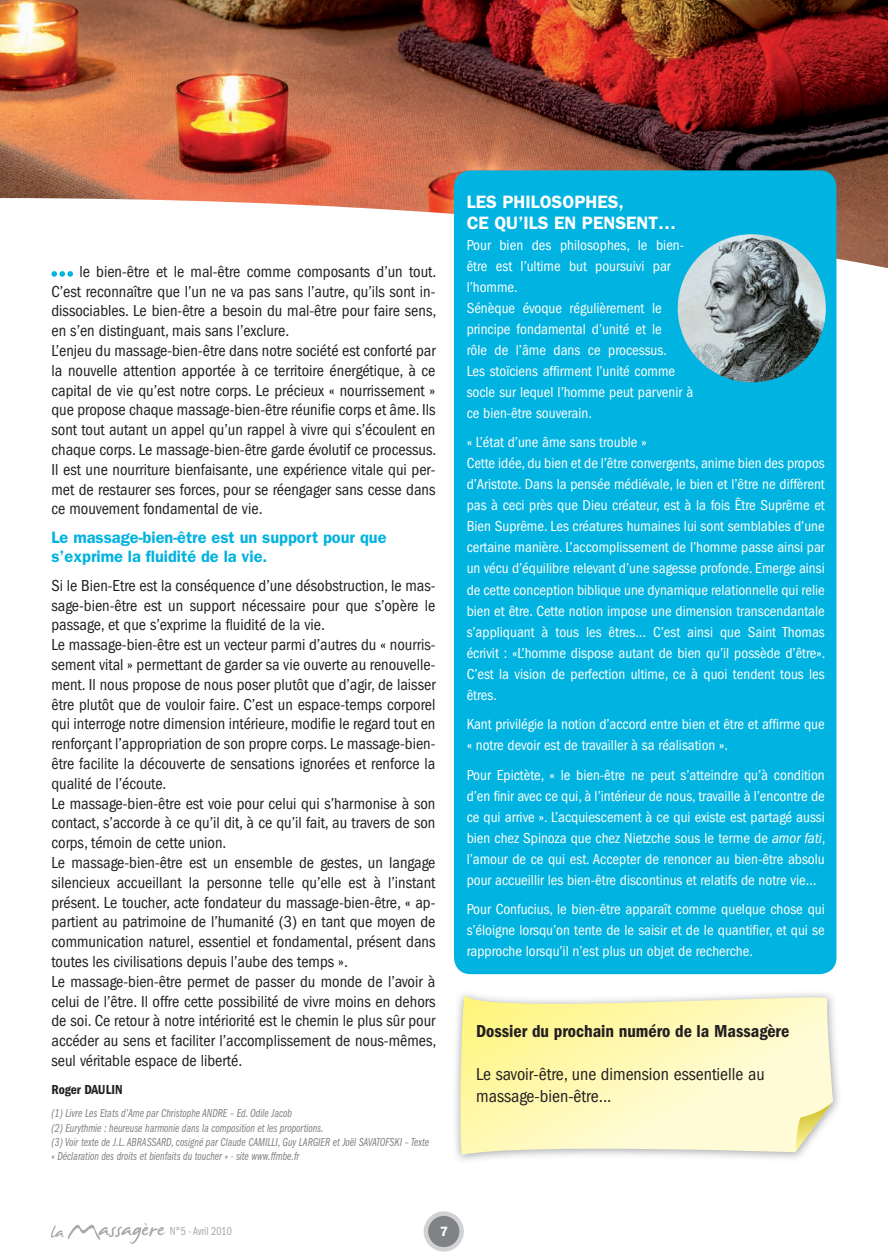
<style>
.page{position:relative;width:888px;height:1258px;background:#fff}
.page>*{position:absolute;margin:0;border:0;box-sizing:border-box;transform-origin:0 0}
.t1{font:condensed 18px/21.6px "ITC Franklin Gothic Std";color:#231f20}
.t2{font:18px "ITC Franklin Gothic Std Dm Cd";color:#231f20}
.t3{font:600 18px/21px "ITC Franklin Gothic Std";color:#fff}
.t4{font:condensed 16.5px/19.8px "ITC Franklin Gothic Std";color:#231f20}
.t5{font:600 16.5px/19.8px "ITC Franklin Gothic Std";color:#00b3e0}
.t6{font:condensed 15px/21px "ITC Franklin Gothic Std";color:#fff}
.t7{font:13.5px "ITC Franklin Gothic Std Dm Cd";color:#231f20}
.t8{font:600 13.5px "ITC Franklin Gothic Std";color:#fff}
.t9{font:12px/14.4px "ITC Franklin Gothic Std Bk Cp It";color:#808285;scale:.96 1}
.t10{font:12px "ITC Franklin Gothic Std Bk Cp";color:#a8a9ad}
.s1{font-style:italic}
</style>
<div class="page">
<svg style="left:426px;top:1213px;width:36px;height:36px"></svg>
<div style="left:424px;top:1211px;width:40px;height:40px;border:4px solid #d1d2d4;border-radius:50%"></div>
<svg style="left:51px;top:1223px;width:115px;height:21px"></svg>
<img style="left:0;top:0;width:888px;height:198px">
<svg style="left:0;top:198px;width:888px;height:416px"></svg>
<div style="left:454px;top:170px;width:382px;height:804px;background:#00b3e0;border-radius:17px"></div>
<img style="left:455px;top:1005px;width:384px;height:156px">
<svg style="left:458px;top:993px;width:375px;height:162px;background:#fcf7bf"></svg>
<svg style="left:795px;top:1101px;width:38px;height:51px"></svg>
<img style="left:678px;top:234px;width:148px;height:148px;border-radius:50%">
<svg style="left:51px;top:271px;width:22px;height:6px"></svg>
<p class="t4" style="left:51px;top:263px;width:386px;text-indent:28px">le bien-être et le mal-être comme composants d’un tout.<br>C’est reconnaître que l’un ne va pas sans l’autre, qu’ils sont in&shy;dissociables. Le bien-être a besoin du mal-être pour faire sens, en s’en distinguant, mais sans l’exclure.<br>L’enjeu du massage-bien-être dans notre société est conforté par la nouvelle attention apportée à ce territoire énergétique, à ce capital de vie qu’est notre corps. Le précieux « nourrissement » que propose chaque massage-bien-être réunifie corps et âme. Ils sont tout autant un appel qu’un rappel à vivre qui s’écoulent en chaque corps. Le massage-bien-être garde évolutif ce processus.<br>Il est une nourriture bienfaisante, une expérience vitale qui per&shy;met de restaurer ses forces, pour se réengager sans cesse dans ce mouvement fondamental de vie.</p>
<p class="t5" style="left:51px;top:528px;width:337px">Le massage-bien-être est un support pour que s’exprime la fluidité de la vie.</p>
<p class="t4" style="left:51px;top:577px;width:386px">Si le Bien-Etre est la conséquence d’une désobstruction, le mas&shy;sage-bien-être est un support nécessaire pour que s’opère le passage, et que s’exprime la fluidité de la vie.<br>Le massage-bien-être est un vecteur parmi d’autres du « nourris&shy;sement vital » permettant de garder sa vie ouverte au renouvelle&shy;ment. Il nous propose de nous poser plutôt que d’agir, de laisser être plutôt que de vouloir faire. C’est un espace-temps corporel qui interroge notre dimension intérieure, modifie le regard tout en renforçant l’appropriation de son propre corps. Le massage-bien&shy;être facilite la découverte de sensations ignorées et renforce la qualité de l’écoute.<br>Le massage-bien-être est voie pour celui qui s’harmonise à son contact, s’accorde à ce qu’il dit, à ce qu’il fait, au travers de son corps, témoin de cette union.<br>Le massage-bien-être est un ensemble de gestes, un langage silencieux accueillant la personne telle qu’elle est à l’instant présent. Le toucher, acte fondateur du massage-bien-être, « ap&shy;partient au patrimoine de l’humanité (3) en tant que moyen de communication naturel, essentiel et fondamental, présent dans toutes les civilisations depuis l’aube des temps ».<br>Le massage-bien-être permet de passer du monde de l’avoir à celui de l’être. Il offre cette possibilité de vivre moins en dehors de soi. Ce retour à notre intériorité est le chemin le plus sûr pour accéder au sens et faciliter l’accomplissement de nous-mêmes, seul véritable espace de liberté.</p>
<p class="t7" style="left:51px;top:1085px;width:73px">Roger DAULIN</p>
<p class="t9" style="left:51px;top:1107px;width:395px">(1) Livre Les Etats d’Ame par Christophe ANDRE – Ed. Odile Jacob<br>(2) Eurythmie : heureuse harmonie dans la composition et les proportions.<br>(3) Voir texte de J.L. ABRASSARD, cosigné par Claude CAMILLI, Guy LARGIER et Joël SAVATOFSKI – Texte « Déclaration des droits et bienfaits du toucher » - site www.ffmbe.fr</p>
<p class="t3" style="left:467px;top:193px;width:211px">LES PHILOSOPHES,<br>CE QU’ILS EN PENSENT…</p>
<p class="t6" style="left:467px;top:236px;width:228px">Pour bien des philosophes, le bien&shy;être est l’ultime but poursuivi par l’homme.<br>Sénèque évoque régulièrement le principe fondamental d’unité et le<br>rôle de l’âme dans ce processus.<br>Les stoïciens affirment l’unité comme socle sur lequel l’homme peut parvenir à ce bien-être souverain.</p>
<p class="t6" style="left:467px;top:433px;width:360px">« L’état d’une âme sans trouble »<br>Cette idée, du bien et de l’être convergents, anime bien des propos d’Aristote. Dans la pensée médiévale, le bien et l’être ne diffèrent pas à ceci près que Dieu créateur, est à la fois Être Suprême et Bien Suprême. Les créatures humaines lui sont semblables d’une certaine manière. L’accomplissement de l’homme passe ainsi par un vécu d’équilibre relevant d’une sagesse profonde. Emerge ainsi de cette conception biblique une dynamique relationnelle qui relie bien et être. Cette notion impose une dimension transcendantale s’appliquant à tous les êtres… C’est ainsi que Saint Thomas écrivit : «L’homme dispose autant de bien qu’il possède d’être».<br>C’est la vision de perfection ultime, ce à quoi tendent tous les êtres.</p>
<p class="t6" style="left:467px;top:715px;width:360px">Kant privilégie la notion d’accord entre bien et être et affirme que « notre devoir est de travailler à sa réalisation ».</p>
<p class="t6" style="left:467px;top:765px;width:360px;text-align:justify">Pour Epictète, « le bien-être ne peut s’atteindre qu’à condition d’en finir avec ce qui, à l’intérieur de nous, travaille à l’encontre de ce qui arrive ». L’acquiescement à ce qui existe est partagé aussi bien chez Spinoza que chez Nietzche sous le terme de <span class="s1">amor fati</span>, l’amour de ce qui est. Accepter de renoncer au bien-être absolu pour accueillir les bien-être discontinus et relatifs de notre vie…</p>
<p class="t6" style="left:467px;top:900px;width:360px;text-align:justify">Pour Confucius, le bien-être apparaît comme quelque chose qui s’éloigne lorsqu’on tente de le saisir et de le quantifier, et qui se rapproche lorsqu’il n’est plus un objet de recherche.</p>
<p class="t2" style="left:476px;top:1025px;width:315px">Dossier du prochain numéro de la Massagère</p>
<p class="t1" style="left:476px;top:1065px;width:290px">Le savoir-être, une dimension essentielle au massage-bien-être...</p>
<p class="t10" style="left:170px;top:1226px;width:64px">N°5 - Avril 2010</p>
<p class="t8" style="left:440px;top:1227px;width:10px">7</p>
</div>
